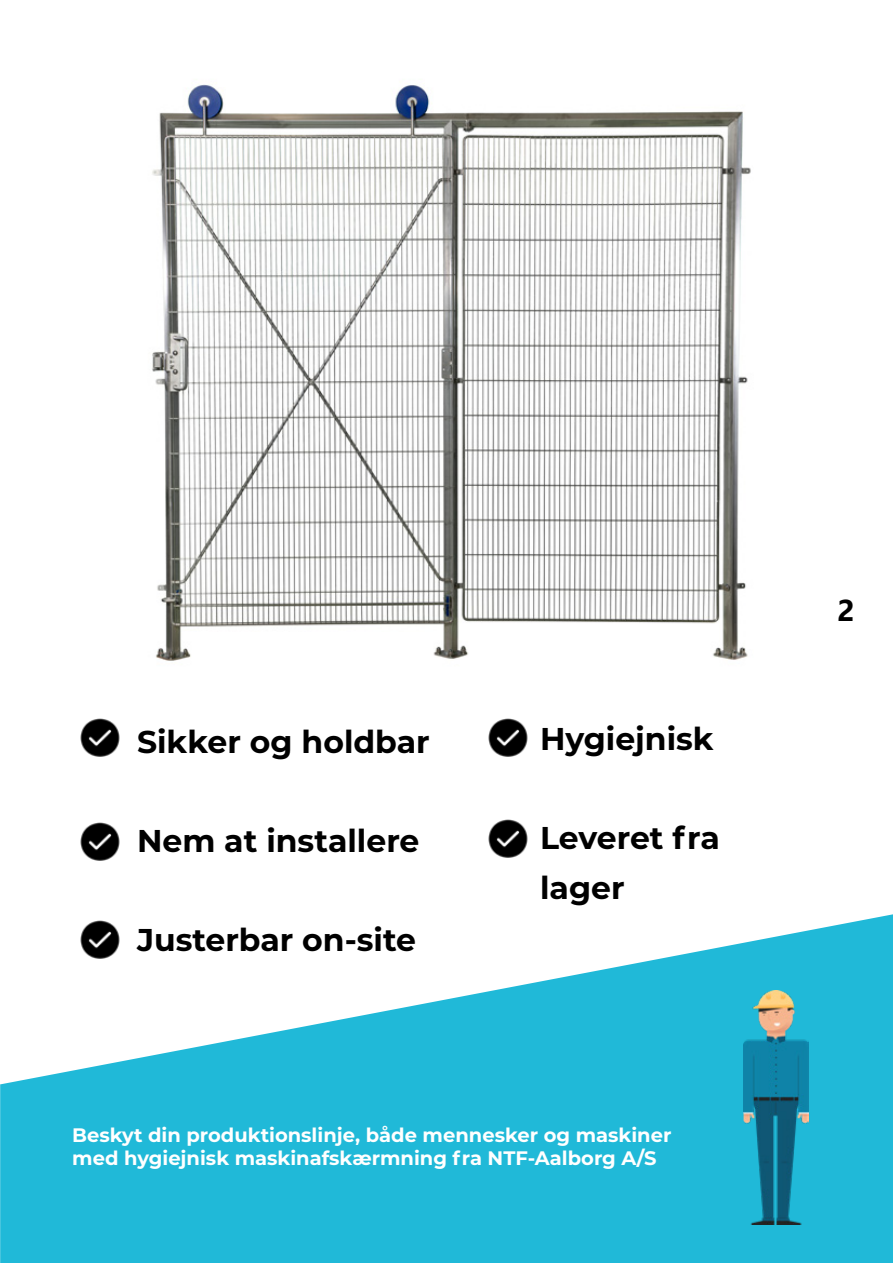
<style>
.page{position:relative;width:893px;height:1263px;background:#fff}
.page>*{position:absolute;margin:0;border:0;box-sizing:border-box;transform-origin:0 0}
.t1{font:700 31.5px/49.5px "Montserrat";color:#000}
.t2{font:700 30px "Segoe UI";color:#000}
.t3{font:700 19.5px/23.4px "Montserrat";color:#fff}
</style>
<div class="page">
<img style="left:152px;top:84px;width:599px;height:577px">
<img style="left:488px;top:718px;width:40px;height:39px">
<img style="left:488px;top:819px;width:40px;height:39px">
<img style="left:80px;top:718px;width:40px;height:39px">
<img style="left:80px;top:822px;width:40px;height:39px">
<svg style="left:1px;top:914px;width:892px;height:349px;fill:#20b9d8"></svg>
<hr style="left:0;top:1084px;width:1px;height:179px;background:#20b9d8">
<img style="left:743px;top:991px;width:66px;height:234px">
<h1 class="t1" style="left:137px;top:715px;width:294px">Sikker og holdbar</h1>
<h1 class="t1" style="left:137px;top:814px;width:284px">Nem at installere</h1>
<h1 class="t1" style="left:137px;top:914px;width:281px">Justerbar on-site</h1>
<h1 class="t1" style="left:540px;top:713px;width:175px">Hygiejnisk</h1>
<h1 class="t1" style="left:540px;top:812px;width:181px">Leveret fra lager</h1>
<p class="t3" style="left:72px;top:1122px;width:601px">Beskyt din produktionslinje, både mennesker og maskiner med hygiejnisk maskinafskærmning fra NTF-Aalborg A/S</p>
<h2 class="t2" style="left:838px;top:582px;width:19px">2</h2>
</div>
